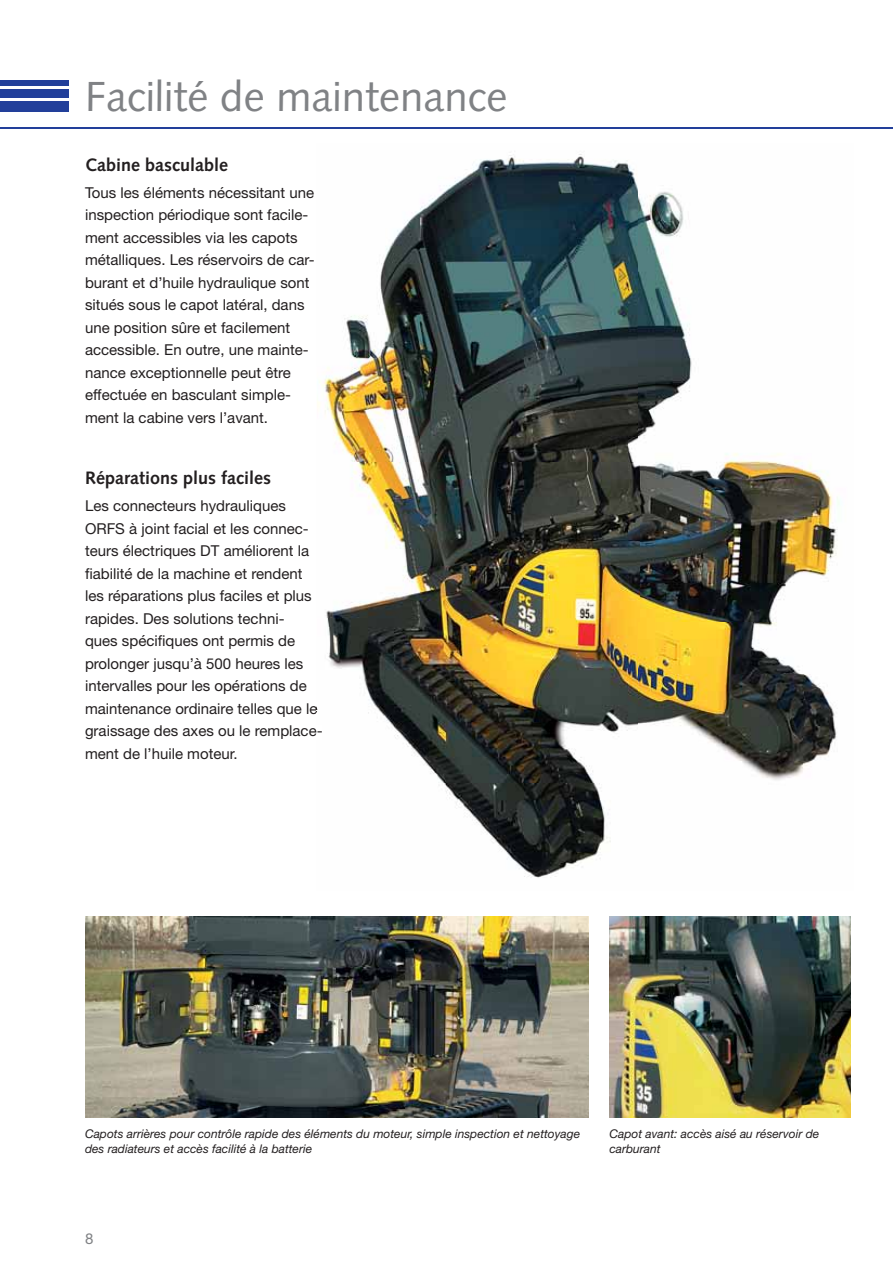
<style>
.page{position:relative;width:893px;height:1263px;background:#fff}
.page>*{position:absolute;margin:0;border:0;box-sizing:border-box;transform-origin:0 0}
.t1{font:42px "Syntax LTCE";color:#808285}
.t2{font:700 18px "Syntax LTCE";color:#231f20}
.t3{font:15px/22.5px "Helvetica Neue LT Pro";color:#231f20}
.t4{font:15px "Helvetica Neue LT Pro";color:#808285}
.t5{font:italic 12px/15px "Helvetica Neue LT Pro";color:#231f20}
</style>
<div class="page">
<hr style="left:0;top:127px;width:893px;height:1px;background:#223f9a">
<div style="left:0;top:101px;width:68px;height:10px;background:#223f9a"></div>
<div style="left:0;top:89px;width:68px;height:8px;background:#223f9a"></div>
<div style="left:0;top:80px;width:68px;height:5px;background:#223f9a"></div>
<img style="left:85px;top:916px;width:503px;height:202px">
<img style="left:609px;top:916px;width:241px;height:202px">
<img style="left:317px;top:154px;width:523px;height:724px">
<svg style="left:317px;top:703px;width:1px;height:14px"></svg>
<img style="left:317px;top:725px;width:5px;height:14px">
<h1 class="t1" style="left:85px;top:77px;width:424px">Facilité de maintenance</h1>
<p class="t2" style="left:85px;top:156px;width:145px">Cabine basculable</p>
<p class="t3" style="left:85px;top:183px;width:231px">Tous les éléments nécessitant une inspection périodique sont facile&shy;ment accessibles via les capots métalliques. Les réservoirs de car&shy;burant et d’huile hydraulique sont situés sous le capot latéral, dans une position sûre et facilement accessible. En outre, une mainte&shy;nance exceptionnelle peut être effectuée en basculant simple&shy;ment la cabine vers l’avant.</p>
<p class="t2" style="left:85px;top:469px;width:187px">Réparations plus faciles</p>
<p class="t3" style="left:85px;top:496px;width:234px">Les connecteurs hydrauliques<br>ORFS à joint facial et les connec&shy;teurs électriques DT améliorent la fiabilité de la machine et rendent les réparations plus faciles et plus rapides. Des solutions techni&shy;ques spécifiques ont permis de prolonger jusqu’à 500 heures les intervalles pour les opérations de maintenance ordinaire telles que le graissage des axes ou le remplace ment de l’huile moteur.</p>
<p class="t5" style="left:85px;top:1128px;width:497px">Capots arrières pour contrôle rapide des éléments du moteur, simple inspection et nettoyage des radiateurs et accès facilité à la batterie</p>
<p class="t5" style="left:609px;top:1128px;width:211px">Capot avant: accès aisé au réservoir de carburant</p>
<p class="t4" style="left:85px;top:1233px;width:10px">8</p>
</div>
